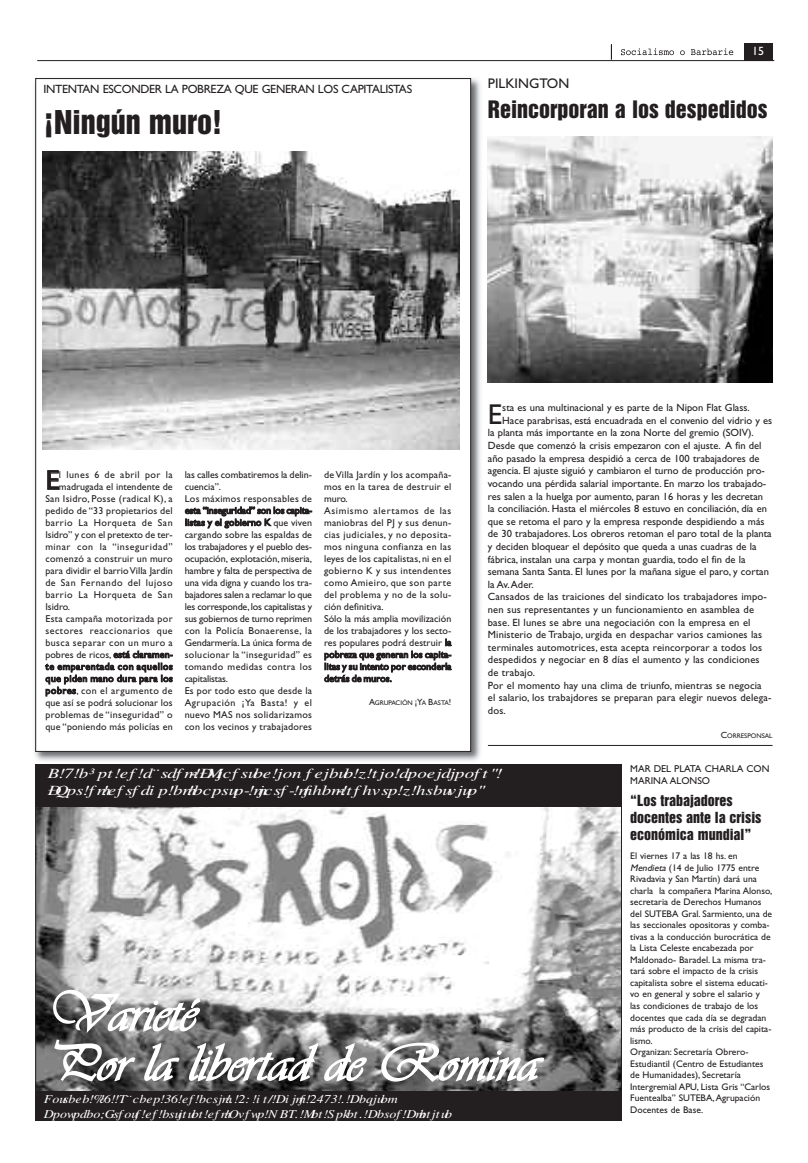
<style>
.page{position:relative;width:808px;height:1163px;background:#fff}
.page>*{position:absolute;margin:0;border:0;box-sizing:border-box;transform-origin:0 0}
.t1{font:53.5px/49.7px "Vivaldii";color:#fff}
.t2{font:30px "Helvetica Inserat";color:#231f20}
.t3{font:28.8px "Gill Sans";color:#231f20}
.t4{font:27.4px "Gill Sans";color:#231f20}
.t5{font:22px "Helvetica Inserat";color:#231f20}
.t6{font:italic 14px/16.8px "Times New Roman";color:#fff;scale:1.35 1}
.t7{font:14px/16.8px "Helvetica Inserat";color:#231f20}
.t8{font:14px "Gill Sans";color:#231f20}
.t9{font:italic 12px/14.4px "Times New Roman";color:#fff;scale:1.16 1}
.t10{font:12px "Gill Sans";letter-spacing:-.025em;color:#231f20}
.t11{font:12px "Gill Sans";color:#fff}
.t12{font:10.5px "Gill Sans";color:#231f20}
.t13{font:10px/12px "Gill Sans";letter-spacing:.015em;color:#231f20}
.t14{font:10px "Gill Sans";letter-spacing:.05em;color:#231f20}
.t15{font:10px "Gill Sans";letter-spacing:.035em;color:#231f20}
.t16{font:10px "Gill Sans";letter-spacing:.045em;color:#231f20}
.t17{font:9.6px/11.5px "Gill Sans";color:#231f20}
.t18{font:6.8px "Gill Sans";color:#231f20}
.s1{font-size:9px}
.s2{font-style:italic}
</style>
<div class="page">
<img style="left:34px;top:78px;width:447px;height:683px">
<div style="left:36px;top:79px;width:435px;height:672px;background:#fff"></div>
<svg style="left:621px;top:48px;width:53px;height:7px"></svg>
<svg style="left:680px;top:50px;width:5px;height:5px"></svg>
<svg style="left:691px;top:48px;width:42px;height:7px"></svg>
<hr style="left:37px;top:60px;width:737px;height:1px;background:#231f20">
<svg style="left:611px;top:44px;width:1px;height:16px"></svg>
<div style="left:744px;top:43px;width:29px;height:17px;background:#231f20"></div>
<img style="left:43px;top:152px;width:416px;height:297px">
<img style="left:37px;top:806px;width:583px;height:284px">
<div style="left:35px;top:764px;width:587px;height:42px;background:#231f20"></div>
<div style="left:35px;top:1090px;width:587px;height:30px;background:#231f20"></div>
<img style="left:488px;top:136px;width:284px;height:247px">
<hr style="left:488px;top:744px;width:284px;height:1px;background:#231f20">
<p class="t10" style="left:43px;top:82px;width:370px">INTENTAN ESCONDER LA POBREZA QUE GENERAN LOS CAPITALISTAS</p>
<h2 class="t2" style="left:44px;top:110px;width:180px">¡Ningún muro!</h2>
<p class="t11" style="left:752px;top:44px;width:13px">15</p>
<h3 class="t8" style="left:488px;top:75px;width:83px">PILKINGTON</h3>
<h3 class="t5" style="left:488px;top:101px;width:281px">Reincorporan a los despedidos</h3>
<h3 class="t4" style="left:46px;top:464px;width:15px">E</h3>
<p class="t14" style="left:59px;top:468px;width:115px">l lunes 6 de abril por la</p>
<p class="t13" style="left:59px;top:480px;width:115px">madrugada el intendente de</p>
<p class="t13" style="left:45px;top:492px;width:129px">San Isidro, Posse (radical K), a</p>
<p class="t13" style="left:45px;top:504px;width:129px">pedido de “33 propietarios del</p>
<p class="t14" style="left:45px;top:516px;width:129px">barrio La Horqueta de San</p>
<p class="t13" style="left:45px;top:528px;width:129px">Isidro” y con el pretexto de ter-</p>
<p class="t14" style="left:45px;top:540px;width:129px">minar con la “inseguridad”</p>
<p class="t13" style="left:45px;top:552px;width:129px">comenzó a construir un muro</p>
<p class="t13" style="left:45px;top:564px;width:129px">para dividir el barrioVilla Jardín</p>
<p class="t14" style="left:45px;top:576px;width:129px">de San Fernando del lujoso</p>
<p class="t14" style="left:45px;top:588px;width:129px">barrio La Horqueta de San</p>
<p class="t13" style="left:45px;top:600px;width:26px">Isidro.</p>
<p class="t13" style="left:45px;top:612px;width:129px">Esta campaña motorizada por</p>
<p class="t14" style="left:45px;top:624px;width:129px">sectores reaccionarios que</p>
<p class="t16" style="left:45px;top:636px;width:129px">busca separar con un muro a</p>
<p class="t13" style="left:45px;top:648px;width:129px">pobres de ricos, está claramen-</p>
<p class="t14" style="left:45px;top:660px;width:129px">te emparentada con aquellos</p>
<p class="t13" style="left:45px;top:672px;width:129px">que piden mano dura para los</p>
<p class="t14" style="left:45px;top:684px;width:129px">pobres, con el argumento de</p>
<p class="t13" style="left:45px;top:696px;width:129px">que así se podrá solucionar los</p>
<p class="t15" style="left:45px;top:708px;width:129px">problemas de “inseguridad” o</p>
<p class="t13" style="left:45px;top:720px;width:129px">que “poniendo más policías en</p>
<p class="t13" style="left:185px;top:468px;width:129px">las calles combatiremos la delin&shy;cuencia”.<br>Los máximos responsables de esta “inseguridad” son los capita&shy;listas y el gobierno K que viven cargando sobre las espaldas de los trabajadores y el pueblo des&shy;ocupación, explotación, miseria, hambre y falta de perspectiva de una vida digna y cuando los tra&shy;bajadores salen a reclamar lo que les corresponde, los capitalistas y sus gobiernos de turno reprimen con la Policía Bonaerense, la<br>Gendarmería. La única forma de solucionar la “inseguridad” es tomando medidas contra los capitalistas.<br>Es por todo esto que desde la<br>Agrupación ¡Ya Basta! y el nuevo MAS nos solidarizamos con los vecinos y trabajadores</p>
<p class="t13" style="left:324px;top:468px;width:129px">deVilla Jardín y los acompaña&shy;mos en la tarea de destruir el muro.<br>Asimismo alertamos de las maniobras del PJ y sus denun&shy;cias judiciales, y no deposita&shy;mos ninguna confianza en las leyes de los capitalistas, ni en el gobierno K y sus intendentes como Amieiro, que son parte del problema y no de la solu&shy;ción definitiva.<br>Sólo la más amplia movilización de los trabajadores y los secto&shy;res populares podrá destruir la pobreza que generan los capita&shy;litas y su intento por esconderla detrás de muros.</p>
<p class="t18" style="left:369px;top:699px;width:84px"><span class="s1">A</span>GRUPACIÓN <span class="s1">¡Y</span>A <span class="s1">B</span>ASTA<span class="s1">!</span></p>
<h3 class="t3" style="left:488px;top:397px;width:16px">E</h3>
<p class="t12" style="left:502px;top:401px;width:249px">sta es una multinacional y es parte de la Nipon Flat Glass.</p>
<p class="t12" style="left:502px;top:414px;width:271px">Hace parabrisas, está encuadrada en el convenio del vidrio y es</p>
<p class="t12" style="left:488px;top:427px;width:267px">la planta más importante en la zona Norte del gremio (SOIV).</p>
<p class="t12" style="left:488px;top:439px;width:275px">Desde que comenzó la crisis empezaron con el ajuste. A fin del</p>
<p class="t12" style="left:488px;top:452px;width:273px">año pasado la empresa despidió a cerca de 100 trabajadores de</p>
<p class="t12" style="left:488px;top:464px;width:279px">agencia. El ajuste siguió y cambiaron el turno de producción pro-</p>
<p class="t12" style="left:488px;top:477px;width:280px">vocando una pérdida salarial importante. En marzo los trabajado-</p>
<p class="t12" style="left:488px;top:490px;width:277px">res salen a la huelga por aumento, paran 16 horas y les decretan</p>
<p class="t12" style="left:488px;top:502px;width:280px">la conciliación. Hasta el miércoles 8 estuvo en conciliación, día en</p>
<p class="t12" style="left:488px;top:515px;width:278px">que se retoma el paro y la empresa responde despidiendo a más</p>
<p class="t12" style="left:488px;top:527px;width:285px">de 30 trabajadores. Los obreros retoman el paro total de la planta</p>
<p class="t12" style="left:488px;top:540px;width:270px">y deciden bloquear el depósito que queda a unas cuadras de la</p>
<p class="t12" style="left:488px;top:553px;width:259px">fábrica, instalan una carpa y montan guardia, todo el fin de la</p>
<p class="t12" style="left:488px;top:565px;width:282px">semana Santa Santa. El lunes por la mañana sigue el paro, y cortan</p>
<p class="t12" style="left:488px;top:578px;width:47px">la Av.Ader.</p>
<p class="t12" style="left:488px;top:590px;width:281px">Cansados de las traiciones del sindicato los trabajadores impo-</p>
<p class="t12" style="left:488px;top:603px;width:268px">nen sus representantes y un funcionamiento en asamblea de</p>
<p class="t12" style="left:488px;top:616px;width:264px">base. El lunes se abre una negociación con la empresa en el</p>
<p class="t12" style="left:488px;top:628px;width:276px">Ministerio de Trabajo, urgida en despachar varios camiones las</p>
<p class="t12" style="left:488px;top:641px;width:276px">terminales automotrices, esta acepta reincorporar a todos los</p>
<p class="t12" style="left:488px;top:653px;width:273px">despedidos y negociar en 8 días el aumento y las condiciones</p>
<p class="t12" style="left:488px;top:666px;width:49px">de trabajo.</p>
<p class="t12" style="left:488px;top:679px;width:275px">Por el momento hay una clima de triunfo, mientras se negocia</p>
<p class="t12" style="left:488px;top:691px;width:285px">el salario, los trabajdores se preparan para elegir nuevos delega-</p>
<p class="t12" style="left:488px;top:704px;width:19px">dos.</p>
<p class="t18" style="left:721px;top:731px;width:53px"><span class="s1">C</span>ORRESPONSAL</p>
<h3 class="t6" style="left:48px;top:764px;width:335px">A 6 AÑ OS DE CÁ RCE L, ¡LIBERTAD INM E DIATA Y SIN CONDICIONE S ! ¡POR E LDERE CH O ALABORTO, LIBRE , LE GAL, SE GURO Y GRATUITO!</h3>
<h1 class="t1" style="left:46px;top:986px;width:494px">Varieté<br>Por la libertad de Romina</h1>
<p class="t9" style="left:44px;top:1091px;width:353px">ENTRADA $5 SÁ BADO 25 DE ABRIL- 19 H S. CH ILE 1362 - CAPITAL<br>CONVOCAN:FRE NTE DE ARTISTAS DE LNUEVO M AS- LAS ROJAS- CARNE CLASISTA</p>
<p class="t13" style="left:630px;top:762px;width:141px">MAR DEL PLATA CHARLA CON<br>MARINA ALONSO</p>
<h3 class="t7" style="left:630px;top:792px;width:133px">“Los trabajadores docentes ante la crisis económica mundial”</h3>
<p class="t17" style="left:630px;top:850px;width:144px">El viernes 17 a las 18 hs. en<br><span class="s2">Mendieta</span>(14 de Julio 1775 entre<br>Rivadavia y San Martín) dará una charla la compañera Marina Alonso, secretaria de Derechos Humanos del SUTEBA Gral. Sarmiento, una de las seccionales opositoras y comba&shy;tivas a la conducción burocrática de la Lista Celeste encabezada por<br>Maldonado- Baradel. La misma tra&shy;tará sobre el impacto de la crisis capitalista sobre el sistema educati&shy;vo en general y sobre el salario y<br>las condiciones de trabajo de los docentes que cada día se degradan más producto de la crisis del capita&shy;lismo.<br>Organizan: Secretaría Obrero-<br>Estudiantil (Centro de Estudiantes de Humanidades), Secretaría<br>Intergremial APU, Lista Gris “Carlos<br>Fuentealba” SUTEBA,Agrupación<br>Docentes de Base.</p>
</div>
